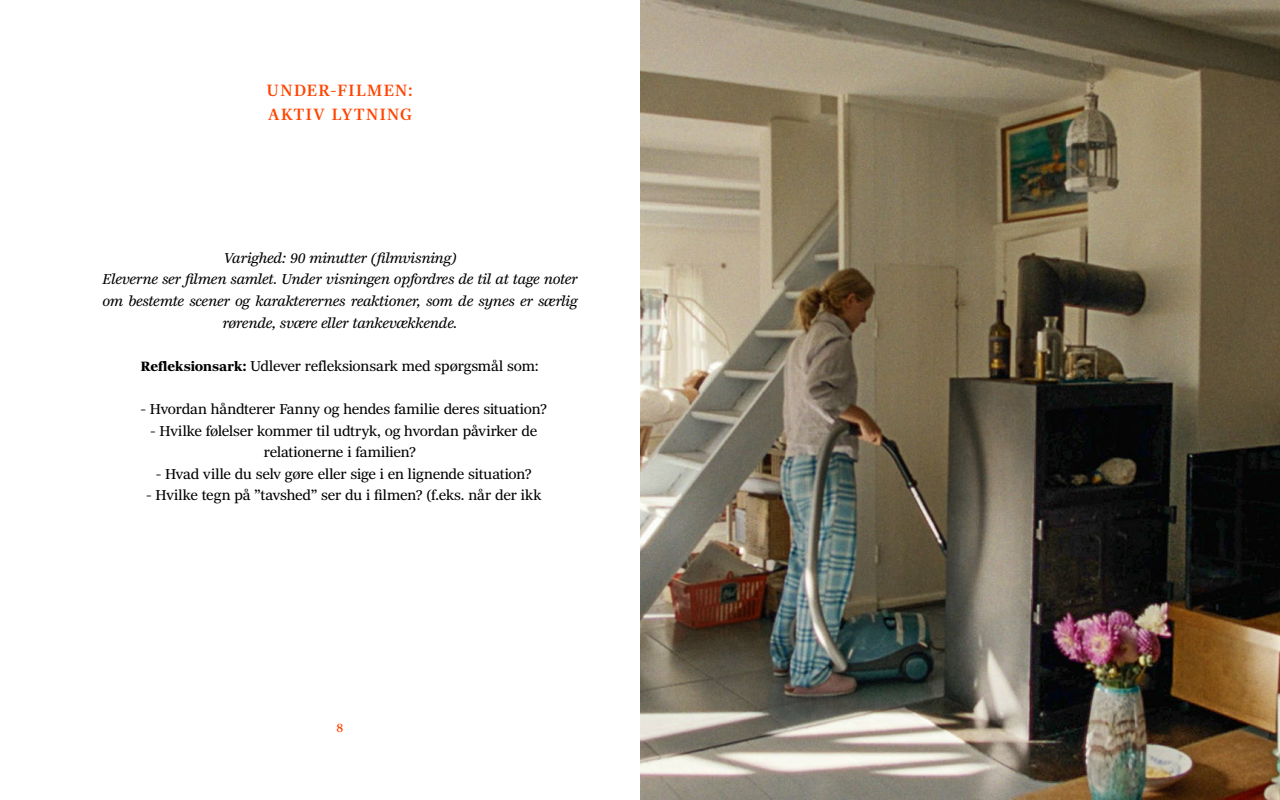
<style>
.page{position:relative;width:1280px;height:800px;background:#fff}
.page>*{position:absolute;margin:0;border:0;box-sizing:border-box;transform-origin:0 0}
.t1{font:500 16px/24px "Richmond Text";letter-spacing:.09em;color:#f40}
.t2{font:14px/21.6px "Richmond Text";letter-spacing:-.01em;color:#000;text-align:center}
.t3{font:italic 14px/21.6px "Richmond Text";color:#000;text-align:center}
.t4{font:500 12px "Richmond Text";color:#f40}
.s1{font-weight:700;font-size:13.2px}
</style>
<div class="page">
<img style="left:640px;top:0;width:640px;height:800px">
<p class="t1" style="left:267px;top:79px;width:148px">UNDER-FILMEN:<br>AKTIV LYTNING</p>
<p class="t3" style="left:102px;top:248px;width:477px">Varighed: 90 minutter (filmvisning)<br>Eleverne ser filmen samlet. Under visningen opfordres de til at tage noter om bestemte scener og karakterernes reaktioner, som de synes er særlig rørende, svære eller tankevækkende.</p>
<p class="t2" style="left:141px;top:356px;width:400px"><span class="s1">Refleksionsark:</span> Udlever refleksionsark med spørgsmål som:</p>
<p class="t2" style="left:141px;top:399px;width:408px">- Hvordan håndterer Fanny og hendes familie deres situation?</p>
<p class="t2" style="left:151px;top:420px;width:388px">- Hvilke følelser kommer til udtryk, og hvordan påvirker de relationerne i familien?</p>
<p class="t2" style="left:156px;top:464px;width:377px">- Hvad ville du selv gøre eller sige i en lignende situation?</p>
<p class="t2" style="left:146px;top:485px;width:397px">- Hvilke tegn på ”tavshed” ser du i filmen? (f.eks. når der ikk</p>
<p class="t4" style="left:337px;top:720px;width:8px">8</p>
</div>
